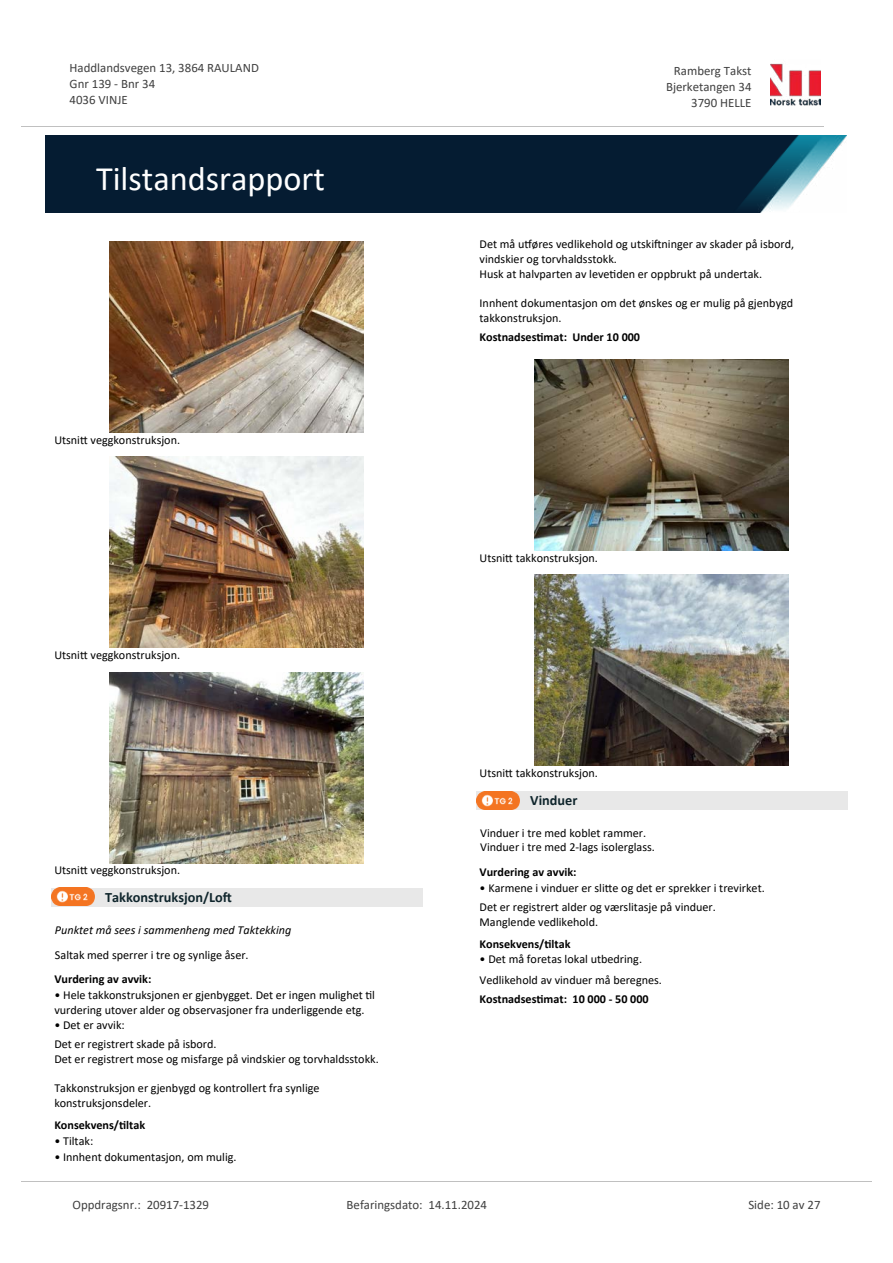
<style>
.page{position:relative;width:893px;height:1263px;background:#fff}
.page>*{position:absolute;margin:0;border:0;box-sizing:border-box;transform-origin:0 0}
.t1{font:34.35px "Calibri";color:#fff}
.t2{font:700 14.25px "Calibri";color:#0f252c}
.t3{font:12.9px/15.8px "Calibri";color:#404040}
.t4{font:12.15px/14.9px "Calibri";color:#000}
.t5{font:700 12.15px "Calibri";color:#000}
.t6{font:italic 12.15px "Calibri";color:#000}
</style>
<div class="page">
<img style="left:109px;top:241px;width:254px;height:191px">
<img style="left:109px;top:457px;width:254px;height:191px">
<img style="left:109px;top:672px;width:254px;height:191px">
<div style="left:51px;top:888px;width:372px;height:18px;background:#e8e8e8"></div>
<img style="left:51px;top:888px;width:43px;height:18px">
<img style="left:534px;top:359px;width:254px;height:191px">
<img style="left:534px;top:575px;width:254px;height:190px">
<div style="left:477px;top:791px;width:371px;height:18px;background:#e8e8e8"></div>
<img style="left:477px;top:791px;width:42px;height:18px">
<img style="left:770px;top:63px;width:51px;height:43px">
<hr style="left:21px;top:127px;width:802px;height:1px;background:#c0c0c0">
<img style="left:46px;top:135px;width:800px;height:78px">
<hr style="left:21px;top:1181px;width:851px;height:1px;background:#c0c0c0">
<p class="t3" style="left:70px;top:60px;width:191px">Haddlandsvegen 13, 3864 RAULAND<br>Gnr 139 - Bnr 34<br>4036 VINJE</p>
<p class="t3" style="left:674px;top:63px;width:79px">Ramberg Takst</p>
<p class="t3" style="left:666px;top:78px;width:87px">Bjerketangen 34</p>
<p class="t3" style="left:691px;top:94px;width:62px">3790 HELLE</p>
<h1 class="t1" style="left:96px;top:155px;width:230px">Tilstandsrapport</h1>
<p class="t4" style="left:54px;top:432px;width:127px">Utsni琀琀 veggkonstruksjon.</p>
<p class="t4" style="left:54px;top:647px;width:127px">Utsni琀琀 veggkonstruksjon.</p>
<p class="t4" style="left:54px;top:862px;width:127px">Utsni琀琀 veggkonstruksjon.</p>
<p class="t2" style="left:105px;top:887px;width:128px">Takkonstruksjon/Lo昀琀</p>
<p class="t6" style="left:55px;top:921px;width:238px">Punktet må sees i sammenheng med Taktekking</p>
<p class="t5" style="left:54px;top:971px;width:98px">Vurdering av avvik:</p>
<p class="t4" style="left:54px;top:987px;width:322px">• Hele takkonstruksjonen er gjenbygget. Det er ingen mulighet 琀椀l vurdering utover alder og observasjoner fra underliggende etg.</p>
<p class="t4" style="left:54px;top:1015px;width:164px;line-height:19px">• Det er avvik:<br>Det er registrert skade på isbord.</p>
<p class="t4" style="left:54px;top:1051px;width:326px">Det er registrert mose og misfarge på vindskier og torvhaldsstokk.</p>
<p class="t4" style="left:54px;top:1080px;width:267px">Takkonstruksjon er gjenbygd og kontrollert fra synlige konstruksjonsdeler.</p>
<p class="t5" style="left:54px;top:1116px;width:92px">Konsekvens/琀椀ltak</p>
<p class="t4" style="left:54px;top:1133px;width:40px">• Tiltak:</p>
<p class="t4" style="left:54px;top:1149px;width:184px">• Innhent dokumentasjon, om mulig.</p>
<p class="t4" style="left:55px;top:947px;width:195px">Saltak med sperrer i tre og synlige åser.</p>
<p class="t4" style="left:480px;top:236px;width:316px">Det må u琀昀øres vedlikehold og utski昀琀ninger av skader på isbord, vindskier og torvhaldsstokk.<br>Husk at halvparten av leve琀椀den er oppbrukt på undertak.</p>
<p class="t4" style="left:480px;top:296px;width:315px">Innhent dokumentasjon om det ønskes og er mulig på gjenbygd takkonstruksjon.</p>
<p class="t5" style="left:480px;top:329px;width:162px">Kostnadses琀椀mat: Under 10 000</p>
<p class="t4" style="left:480px;top:550px;width:120px">Utsni琀琀 takkonstruksjon.</p>
<p class="t4" style="left:480px;top:765px;width:120px">Utsni琀琀 takkonstruksjon.</p>
<p class="t2" style="left:530px;top:790px;width:49px">Vinduer</p>
<p class="t4" style="left:480px;top:825px;width:176px">Vinduer i tre med koblet rammer.<br>Vinduer i tre med 2-lags isolerglass.</p>
<p class="t5" style="left:480px;top:864px;width:98px">Vurdering av avvik:</p>
<p class="t4" style="left:480px;top:878px;width:287px;line-height:19px">• Karmene i vinduer er sli琀琀e og det er sprekker i trevirket.<br>Det er registrert alder og værslitasje på vinduer.</p>
<p class="t4" style="left:480px;top:914px;width:120px">Manglende vedlikehold.</p>
<p class="t5" style="left:480px;top:935px;width:92px">Konsekvens/琀椀ltak</p>
<p class="t4" style="left:480px;top:949px;width:184px;line-height:20.7px">• Det må foretas lokal utbedring.<br>Vedlikehold av vinduer må beregnes.</p>
<p class="t5" style="left:480px;top:990px;width:171px">Kostnadses琀椀mat: 10 000 - 50 000</p>
<p class="t3" style="left:72px;top:1197px;width:138px">Oppdragsnr.: 20917-1329</p>
<p class="t3" style="left:347px;top:1197px;width:142px">Befaringsdato: 14.11.2024</p>
<p class="t3" style="left:748px;top:1197px;width:74px">Side: 10 av 27</p>
</div>
